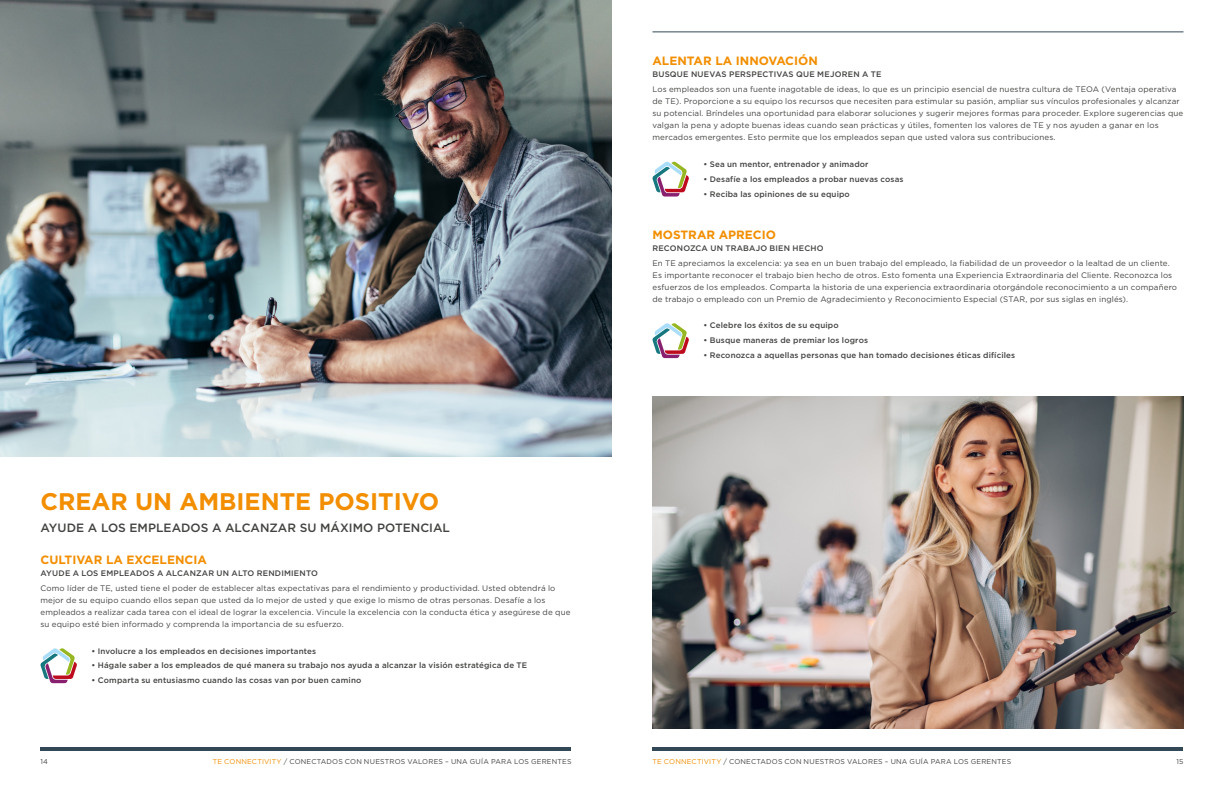
<style>
.page{position:relative;width:1224px;height:792px;background:#fff}
.page>*{position:absolute;margin:0;border:0;box-sizing:border-box;transform-origin:0 0}
.t1{font:700 24px "Gotham";color:#f28e00}
.t2{font:700 12px "Gotham";color:#f28e00}
.t3{font:500 12px "Gotham";color:#424241}
.t4{font:8px/12px "Gotham";letter-spacing:.015em;color:#424241}
.t5{font:500 8px "Gotham";letter-spacing:.02em;color:#424241}
.t6{font:7px "Gotham";letter-spacing:.025em;color:#424241}
.s1{color:#f28e00}
</style>
<div class="page">
<hr style="left:652px;top:32px;width:532px;height:1px;background:#324857">
<hr style="left:40px;top:747px;width:532px;height:4px;background:#324857">
<hr style="left:652px;top:747px;width:532px;height:4px;background:#324857">
<img style="left:0;top:0;width:612px;height:456px">
<img style="left:652px;top:396px;width:532px;height:333px">
<svg style="left:40px;top:648px;width:37px;height:35px"></svg>
<svg style="left:652px;top:161px;width:37px;height:36px"></svg>
<svg style="left:652px;top:323px;width:37px;height:35px"></svg>
<h1 class="t1" style="left:40px;top:485px;width:400px">CREAR UN AMBIENTE POSITIVO</h1>
<h2 class="t3" style="left:40px;top:520px;width:411px">AYUDE A LOS EMPLEADOS A ALCANZAR SU MÁXIMO POTENCIAL</h2>
<h2 class="t2" style="left:40px;top:552px;width:168px">CULTIVAR LA EXCELENCIA</h2>
<p class="t5" style="left:40px;top:568px;width:279px">AYUDE A LOS EMPLEADOS A ALCANZAR UN ALTO RENDIMIENTO</p>
<p class="t4" style="left:40px;top:582px;width:532px">Como líder de TE, usted tiene el poder de establecer altas expectativas para el rendimiento y productividad. Usted obtendrá lo mejor de su equipo cuando ellos sepan que usted da lo mejor de usted y que exige lo mismo de otras personas. Desafíe a los empleados a realizar cada tarea con el ideal de lograr la excelencia. Vincule la excelencia con la conducta ética y asegúrese de que su equipo esté bien informado y comprenda la importancia de su esfuerzo.</p>
<p class="t5" style="left:92px;top:645px;width:226px">• Involucre a los empleados en decisiones importantes</p>
<p class="t5" style="left:92px;top:660px;width:437px">• Hágale saber a los empleados de qué manera su trabajo nos ayuda a alcanzar la visión estratégica de TE</p>
<p class="t5" style="left:92px;top:675px;width:271px">• Comparta su entusiasmo cuando las cosas van por buen camino</p>
<h2 class="t2" style="left:652px;top:53px;width:167px">ALENTAR LA INNOVACIÓN</h2>
<p class="t5" style="left:652px;top:69px;width:230px">BUSQUE NUEVAS PERSPECTIVAS QUE MEJOREN A TE</p>
<p class="t4" style="left:652px;top:83px;width:532px">Los empleados son una fuente inagotable de ideas, lo que es un principio esencial de nuestra cultura de TEOA (Ventaja operativa de TE). Proporcione a su equipo los recursos que necesiten para estimular su pasión, ampliar sus vínculos profesionales y alcanzar su potencial. Bríndeles una oportunidad para elaborar soluciones y sugerir mejores formas para proceder. Explore sugerencias que valgan la pena y adopte buenas ideas cuando sean prácticas y útiles, fomenten los valores de TE y nos ayuden a ganar en los mercados emergentes. Esto permite que los empleados sepan que usted valora sus contribuciones.</p>
<p class="t5" style="left:704px;top:159px;width:167px">• Sea un mentor, entrenador y animador</p>
<p class="t5" style="left:704px;top:174px;width:202px">• Desafíe a los empleados a probar nuevas cosas</p>
<p class="t5" style="left:704px;top:188px;width:148px">• Reciba las opiniones de su equipo</p>
<h2 class="t2" style="left:652px;top:227px;width:125px">MOSTRAR APRECIO</h2>
<p class="t5" style="left:652px;top:243px;width:173px">RECONOZCA UN TRABAJO BIEN HECHO</p>
<p class="t4" style="left:652px;top:257px;width:526px">En TE apreciamos la excelencia: ya sea en un buen trabajo del empleado, la fiabilidad de un proveedor o la lealtad de un cliente.<br>Es importante reconocer el trabajo bien hecho de otros. Esto fomenta una Experiencia Extraordinaria del Cliente. Reconozca los esfuerzos de los empleados. Comparta la historia de una experiencia extraordinaria otorgándole reconocimiento a un compañero de trabajo o empleado con un Premio de Agradecimiento y Reconocimiento Especial (STAR, por sus siglas en inglés).</p>
<p class="t5" style="left:704px;top:320px;width:137px">• Celebre los éxitos de su equipo</p>
<p class="t5" style="left:704px;top:335px;width:166px">• Busque maneras de premiar los logros</p>
<p class="t5" style="left:704px;top:350px;width:313px">• Reconozca a aquellas personas que han tomado decisiones éticas difíciles</p>
<p class="t6" style="left:40px;top:757px;width:9px">14</p>
<p class="t6" style="left:213px;top:757px;width:360px"><span class="s1">TE CONNECTIVITY</span> / CONECTADOS CON NUESTROS VALORES – UNA GUÍA PARA LOS GERENTES</p>
<p class="t6" style="left:652px;top:757px;width:360px"><span class="s1">TE CONNECTIVITY</span> / CONECTADOS CON NUESTROS VALORES – UNA GUÍA PARA LOS GERENTES</p>
<p class="t6" style="left:1176px;top:757px;width:9px">15</p>
</div>
